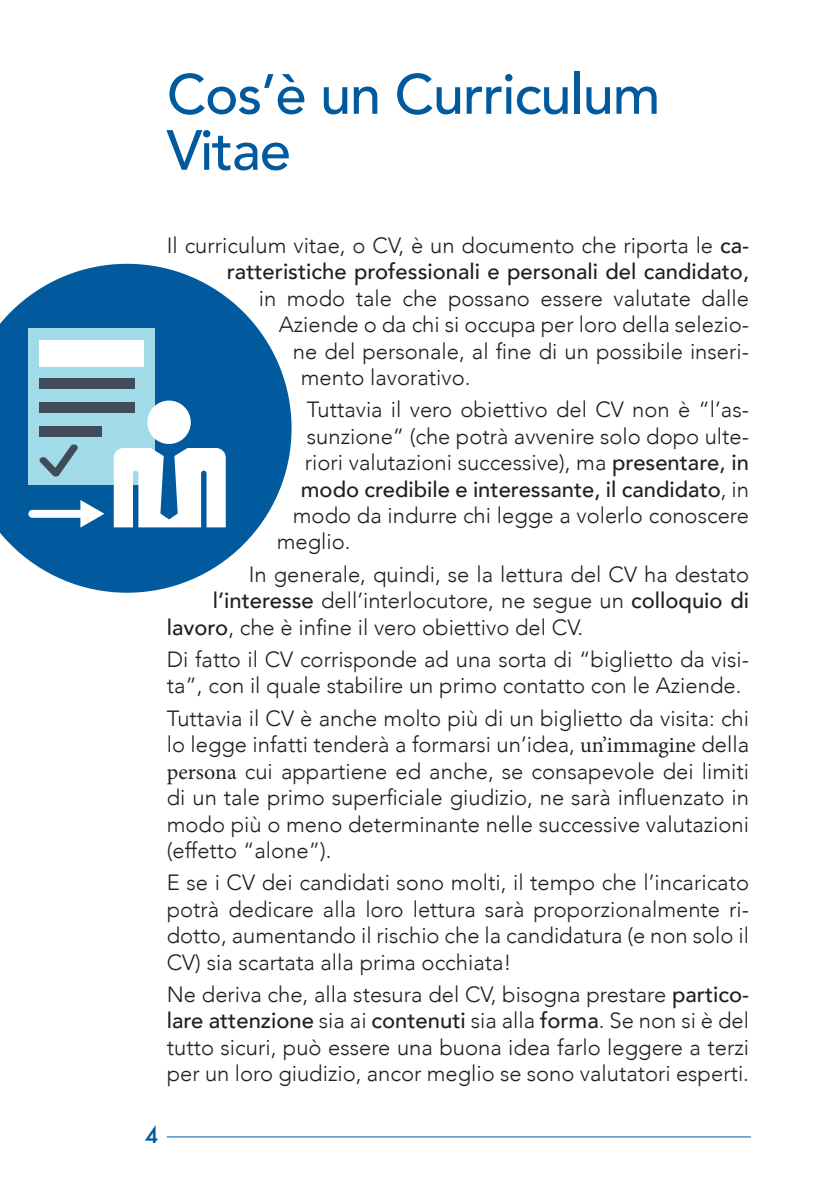
<style>
.page{position:relative;width:832px;height:1193px;background:#fff}
.page>*{position:absolute;margin:0;border:0;box-sizing:border-box;transform-origin:0 0}
.t1{font:500 56px/56px "Avenir";letter-spacing:-.02em;color:#015a9d}
.t2{font:300 22px/26.4px "Avenir";color:#231f20;text-align:justify}
.t3{font:500 22px/26.4px "Avenir";color:#231f20;text-align:right}
.t4{font:500 22px "Futura";color:#015a9d}
.s1{font-weight:300}
.s2{font-weight:500}
.s3{font-family:"Minion Pro";font-weight:400}
</style>
<div class="page">
<hr style="left:167px;top:1136px;width:584px;height:1px;background:#015a9d">
<svg style="left:0;top:264px;width:291px;height:329px;fill:#015a9d"></svg>
<div style="left:28px;top:329px;width:127px;height:156px;background:#a2dbe8"></div>
<div style="left:39px;top:340px;width:105px;height:26px;background:#fff"></div>
<div style="left:39px;top:378px;width:96px;height:11px;background:#404c57"></div>
<div style="left:39px;top:402px;width:96px;height:11px;background:#404c57"></div>
<div style="left:39px;top:426px;width:63px;height:10px;background:#404c57"></div>
<div style="left:147px;top:400px;width:44px;height:44px;background:#fff;border-radius:50%"></div>
<svg style="left:114px;top:448px;width:112px;height:79px"></svg>
<svg style="left:39px;top:444px;width:39px;height:32px"></svg>
<svg style="left:28px;top:500px;width:76px;height:27px"></svg>
<h1 class="t1" style="left:167px;top:63px;width:495px">Cos’è un Curriculum<br>Vitae</h1>
<p class="t3" style="left:167px;top:231px;width:584px"><span class="s1">Il curriculum vitae, o CV, è un documento che riporta le</span> ca&shy;ratteristiche professionali e personali del candidato,</p>
<p class="t2" style="left:259px;top:285px;width:492px">in modo tale che possano essere valutate dalle</p>
<p class="t2" style="left:279px;top:311px;width:471px">Aziende o da chi si occupa per loro della selezio-</p>
<p class="t2" style="left:293px;top:338px;width:458px">ne del personale, al fine di un possibile inseri-</p>
<p class="t2" style="left:301px;top:364px;width:171px">mento lavorativo.</p>
<p class="t2" style="left:307px;top:396px;width:443px">Tuttavia il vero obiettivo del CV non è “l’as-</p>
<p class="t2" style="left:307px;top:423px;width:444px">sunzione” (che potrà avvenire solo dopo ulte-</p>
<p class="t2" style="left:305px;top:449px;width:446px">riori valutazioni successive), ma <span class="s2">presentare, in</span></p>
<p class="t3" style="left:301px;top:474px;width:450px">modo credibile e interessante, il candidato<span class="s1">, in</span></p>
<p class="t2" style="left:293px;top:502px;width:458px">modo da indurre chi legge a volerlo conoscere</p>
<p class="t2" style="left:277px;top:528px;width:75px">meglio.</p>
<p class="t2" style="left:249px;top:561px;width:502px">In generale, quindi, se la lettura del CV ha destato</p>
<p class="t2" style="left:213px;top:587px;width:538px"><span class="s2">l’interesse</span> dell’interlocutore, ne segue un <span class="s2">colloquio di</span></p>
<p class="t2" style="left:167px;top:614px;width:418px"><span class="s2">lavoro</span>, che è infine il vero obiettivo del CV.</p>
<p class="t2" style="left:167px;top:646px;width:584px">Di fatto il CV corrisponde ad una sorta di “biglietto da visi&shy;ta”, con il quale stabilire un primo contatto con le Aziende.</p>
<p class="t2" style="left:167px;top:705px;width:584px">Tuttavia il CV è anche molto più di un biglietto da visita: chi lo legge infatti tenderà a formarsi un’idea, <span class="s3">un’immagine</span> della <span class="s3">persona</span> cui appartiene ed anche, se consapevole dei limiti di un tale primo superficiale giudizio, ne sarà influenzato in modo più o meno determinante nelle successive valutazioni (effetto “alone”).</p>
<p class="t2" style="left:167px;top:869px;width:584px">E se i CV dei candidati sono molti, il tempo che l’incaricato potrà dedicare alla loro lettura sarà proporzionalmente ri&shy;dotto, aumentando il rischio che la candidatura (e non solo il CV) sia scartata alla prima occhiata!</p>
<p class="t2" style="left:167px;top:981px;width:584px">Ne deriva che, alla stesura del CV, bisogna prestare <span class="s2">partico&shy;lare attenzione</span> sia ai <span class="s2">contenuti</span> sia alla <span class="s2">forma</span>. Se non si è del tutto sicuri, può essere una buona idea farlo leggere a terzi per un loro giudizio, ancor meglio se sono valutatori esperti.</p>
<p class="t4" style="left:145px;top:1120px;width:15px">4</p>
</div>
